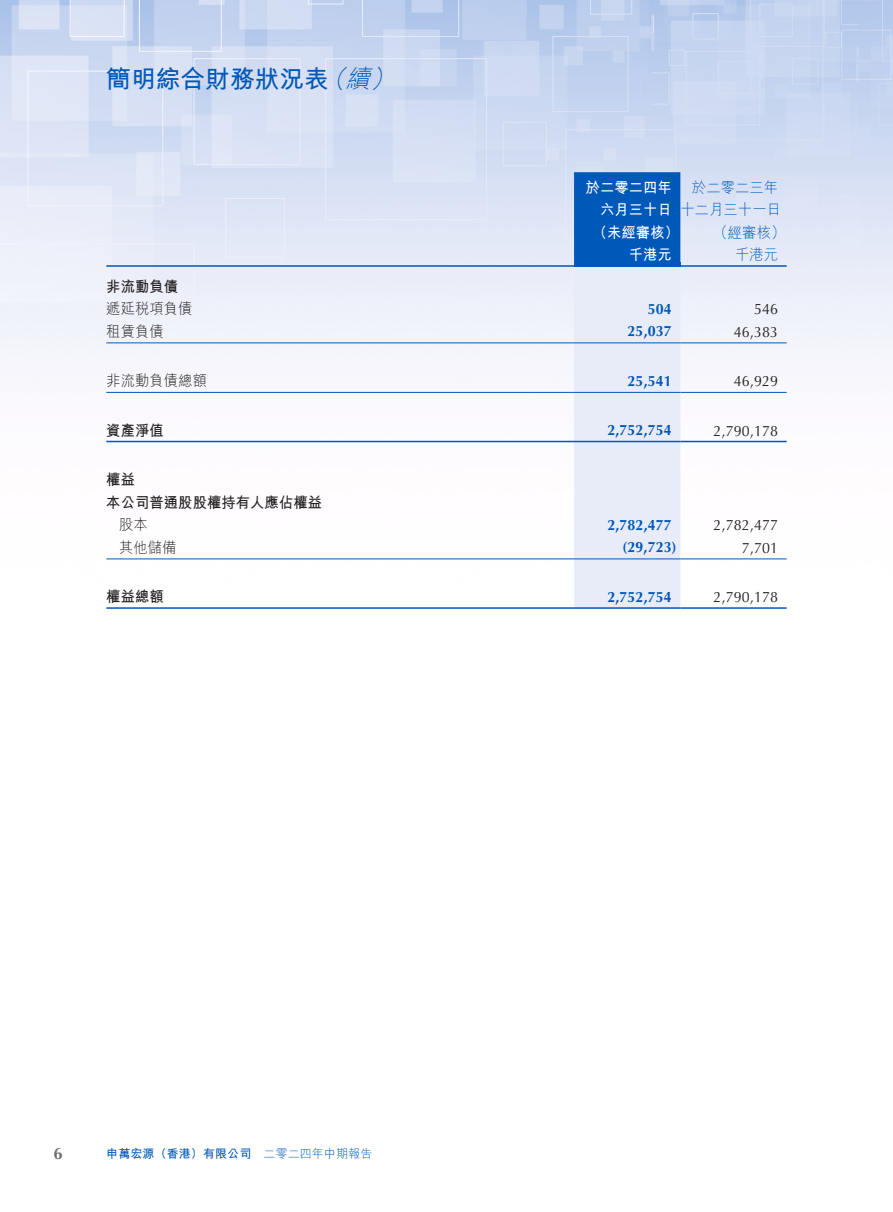
<style>
.page{position:relative;width:893px;height:1212px;background:#fff}
.page>*{position:absolute;margin:0;border:0;box-sizing:border-box;transform-origin:0 0}
.t1{font:700 24.75px "M Hei HK";color:#0058b8}
.t2{font:700 16.5px "Optima LT Pro";color:#6c6d70}
.t3{font:700 15px "Optima LT Pro";letter-spacing:.01em;color:#0058b8;scale:.95 1}
.t4{font:15px "Optima LT Pro";letter-spacing:.01em;color:#231f20;scale:.95 1}
.t5{font:700 15px/22.5px "M Hei HK";letter-spacing:.01em;color:#231f20;scale:.95 1}
.t6{font:300 15px "M Hei HK";letter-spacing:.01em;color:#0058b8;scale:.95 1}
.t7{font:300 15px "M Hei HK";letter-spacing:.01em;color:#231f20;scale:.95 1}
.t8{font:700 15px "M Hei HK";letter-spacing:.01em;color:#fff;scale:.95 1}
.t9{font:700 12px "M Hei HK";letter-spacing:.01em;color:#0058b8}
.s1{font-weight:300;font-style:italic}
.s2{font-weight:700;color:#fff}
.s3{font-weight:300}
</style>
<div class="page">
<img style="left:0;top:0;width:893px;height:560px">
<div style="left:574px;top:172px;width:106px;height:90px;background:#0058b8"></div>
<div style="left:574px;top:262px;width:106px;height:5px;background:#0058b8"></div>
<div style="left:574px;top:271px;width:106px;height:336px;background:#e8ecf8"></div>
<hr style="left:106px;top:265px;width:468px;height:2px;background:#0058b8">
<hr style="left:680px;top:265px;width:107px;height:2px;background:#0058b8">
<hr style="left:106px;top:342px;width:468px;height:1px;background:#0058b8">
<hr style="left:574px;top:342px;width:106px;height:1px;background:#0058b8">
<hr style="left:680px;top:342px;width:107px;height:1px;background:#0058b8">
<hr style="left:106px;top:392px;width:468px;height:1px;background:#0058b8">
<hr style="left:574px;top:392px;width:106px;height:1px;background:#0058b8">
<hr style="left:680px;top:392px;width:107px;height:1px;background:#0058b8">
<hr style="left:106px;top:441px;width:468px;height:1px;background:#0058b8">
<hr style="left:574px;top:441px;width:106px;height:1px;background:#0058b8">
<hr style="left:680px;top:441px;width:107px;height:1px;background:#0058b8">
<hr style="left:106px;top:558px;width:468px;height:1px;background:#0058b8">
<hr style="left:574px;top:558px;width:106px;height:1px;background:#0058b8">
<hr style="left:680px;top:558px;width:107px;height:1px;background:#0058b8">
<hr style="left:106px;top:607px;width:468px;height:2px;background:#0058b8">
<hr style="left:574px;top:607px;width:106px;height:2px;background:#0058b8">
<hr style="left:680px;top:607px;width:107px;height:2px;background:#0058b8">
<h1 class="t1" style="left:106px;top:61px;width:298px">簡明綜合財務狀況表<span class="s1">（續）</span></h1>
<p class="t8" style="left:586px;top:176px;width:92px">於二零二四年</p>
<p class="t6" style="left:692px;top:177px;width:92px">於二零二三年</p>
<p class="t6" style="left:600px;top:199px;width:192px"><span class="s2">六月三十日</span>十二月三十一日</p>
<p class="t8" style="left:593px;top:221px;width:92px">（未經審核）</p>
<p class="t6" style="left:713px;top:222px;width:77px">（經審核）</p>
<p class="t8" style="left:629px;top:244px;width:47px">千港元</p>
<p class="t6" style="left:735px;top:244px;width:47px">千港元</p>
<p class="t5" style="left:106px;top:274px;width:77px">非流動負債</p>
<p class="t7" style="left:106px;top:298px;width:92px">遞延稅項負債</p>
<p class="t3" style="left:648px;top:299px;width:27px">504</p>
<p class="t4" style="left:754px;top:300px;width:27px">546</p>
<p class="t7" style="left:106px;top:321px;width:62px">租賃負債</p>
<p class="t3" style="left:628px;top:322px;width:48px">25,037</p>
<p class="t4" style="left:734px;top:322px;width:48px">46,383</p>
<p class="t7" style="left:106px;top:370px;width:107px">非流動負債總額</p>
<p class="t3" style="left:628px;top:371px;width:48px">25,541</p>
<p class="t4" style="left:734px;top:372px;width:48px">46,929</p>
<p class="t5" style="left:106px;top:418px;width:62px">資產淨值</p>
<p class="t3" style="left:607px;top:421px;width:69px">2,752,754</p>
<p class="t4" style="left:714px;top:421px;width:69px">2,790,178</p>
<p class="t5" style="left:106px;top:468px;width:229px">權益<br>本公司普通股股權持有人應佔權益</p>
<p class="t7" style="left:119px;top:514px;width:32px">股本</p>
<p class="t3" style="left:607px;top:515px;width:69px">2,782,477</p>
<p class="t4" style="left:714px;top:516px;width:69px">2,782,477</p>
<p class="t7" style="left:119px;top:537px;width:62px">其他儲備</p>
<p class="t3" style="left:623px;top:538px;width:58px">(29,723)</p>
<p class="t4" style="left:742px;top:538px;width:40px">7,701</p>
<p class="t5" style="left:106px;top:585px;width:62px">權益總額</p>
<p class="t3" style="left:607px;top:587px;width:69px">2,752,754</p>
<p class="t4" style="left:714px;top:588px;width:69px">2,790,178</p>
<p class="t2" style="left:54px;top:1143px;width:11px">6</p>
<p class="t9" style="left:106px;top:1145px;width:268px">申萬宏源（香港）有限公司 <span class="s3">二零二四年中期報告</span></p>
</div>
